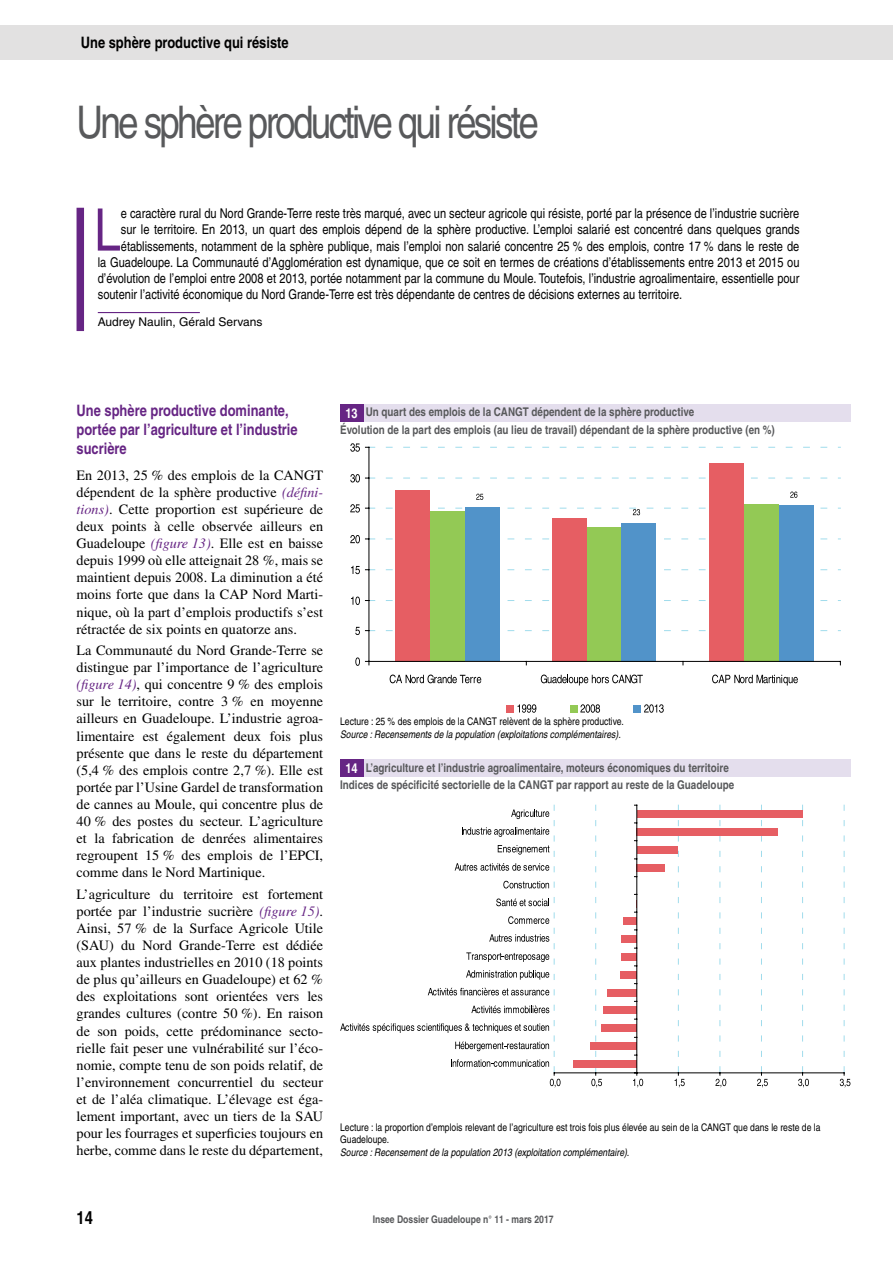
<style>
.page{position:relative;width:893px;height:1263px;background:#fff}
.page>*{position:absolute;margin:0;border:0;box-sizing:border-box;transform-origin:0 0}
.t1{font:condensed 58.65px "Helvetica";color:#662584}
.t2{font:condensed 45px "Helvetica";letter-spacing:-.06em;color:#58595b}
.t3{font:700 condensed 18px "Helvetica";color:#000}
.t4{font:700 condensed 15.75px/18.9px "Helvetica";color:#662584}
.t5{font:700 condensed 15.75px "Helvetica";color:#000}
.t6{font:14.25px/17.1px "Times";color:#000;text-align:justify}
.t7{font:condensed 13.5px "Helvetica";color:#000}
.t8{font:700 condensed 12px/17.5px "Helvetica";color:#58595b}
.t9{font:12px "Helvetica";color:#000}
.t10{font:condensed 10.5px/12.6px "Helvetica";color:#000}
.t11{font:italic condensed 10.5px "Helvetica";color:#000}
.t12{font:700 condensed 10.5px "Helvetica";color:#58595b}
.s1{font-style:italic;color:#662584}
.s2{font-size:13.5px;color:#fff}
</style>
<div class="page">
<div style="left:0;top:26px;width:893px;height:34px;background:#e2e1e1"></div>
<hr style="left:98px;top:312px;width:102px;height:1px;background:#662584">
<div style="left:77px;top:208px;width:7px;height:123px;background:#662584"></div>
<div style="left:395px;top:490px;width:35px;height:171px;background:#e65e63"></div>
<div style="left:552px;top:518px;width:35px;height:143px;background:#e65e63"></div>
<div style="left:709px;top:463px;width:35px;height:198px;background:#e65e63"></div>
<div style="left:430px;top:511px;width:35px;height:150px;background:#93c955"></div>
<div style="left:587px;top:527px;width:34px;height:134px;background:#93c955"></div>
<div style="left:744px;top:504px;width:35px;height:157px;background:#93c955"></div>
<div style="left:465px;top:507px;width:35px;height:154px;background:#5193c9"></div>
<div style="left:621px;top:523px;width:35px;height:138px;background:#5193c9"></div>
<div style="left:779px;top:505px;width:35px;height:156px;background:#5193c9"></div>
<hr style="left:369px;top:447px;width:1px;height:214px;background:#000">
<hr style="left:369px;top:661px;width:471px;height:1px;background:#000">
<svg style="left:355px;top:657px;width:15px;height:9px"></svg>
<svg style="left:355px;top:627px;width:485px;height:8px"></svg>
<svg style="left:351px;top:597px;width:489px;height:8px"></svg>
<svg style="left:351px;top:566px;width:489px;height:8px"></svg>
<svg style="left:350px;top:535px;width:490px;height:8px"></svg>
<svg style="left:350px;top:491px;width:490px;height:24px"></svg>
<svg style="left:350px;top:474px;width:490px;height:8px"></svg>
<svg style="left:350px;top:443px;width:490px;height:9px"></svg>
<svg style="left:390px;top:674px;width:91px;height:9px"></svg>
<svg style="left:541px;top:674px;width:102px;height:11px"></svg>
<svg style="left:712px;top:674px;width:86px;height:11px"></svg>
<div style="left:506px;top:705px;width:8px;height:7px;background:#e65e63"></div>
<svg style="left:517px;top:704px;width:19px;height:9px"></svg>
<div style="left:570px;top:705px;width:7px;height:7px;background:#93c955"></div>
<svg style="left:580px;top:704px;width:20px;height:9px"></svg>
<div style="left:633px;top:705px;width:8px;height:7px;background:#5193c9"></div>
<svg style="left:644px;top:704px;width:20px;height:9px"></svg>
<div style="left:340px;top:404px;width:510px;height:17px;background:#e4deed"></div>
<div style="left:340px;top:404px;width:24px;height:17px;background:#662584"></div>
<div style="left:573px;top:1061px;width:64px;height:7px;background:#e65e63"></div>
<div style="left:590px;top:1043px;width:47px;height:7px;background:#e65e63"></div>
<div style="left:602px;top:1025px;width:35px;height:7px;background:#e65e63"></div>
<div style="left:604px;top:1007px;width:33px;height:7px;background:#e65e63"></div>
<div style="left:607px;top:989px;width:30px;height:7px;background:#e65e63"></div>
<div style="left:620px;top:971px;width:17px;height:7px;background:#e65e63"></div>
<div style="left:621px;top:954px;width:16px;height:7px;background:#e65e63"></div>
<div style="left:621px;top:935px;width:16px;height:8px;background:#e65e63"></div>
<div style="left:623px;top:918px;width:14px;height:7px;background:#e65e63"></div>
<div style="left:637px;top:864px;width:28px;height:7px;background:#e65e63"></div>
<div style="left:637px;top:846px;width:40px;height:8px;background:#e65e63"></div>
<div style="left:637px;top:828px;width:141px;height:7px;background:#e65e63"></div>
<div style="left:637px;top:811px;width:166px;height:7px;background:#e65e63"></div>
<hr style="left:554px;top:1072px;width:290px;height:1px;background:#000">
<hr style="left:637px;top:805px;width:1px;height:268px;background:#000">
<svg style="left:634px;top:894px;width:3px;height:19px"></svg>
<svg style="left:591px;top:805px;width:11px;height:282px"></svg>
<svg style="left:633px;top:1072px;width:10px;height:15px"></svg>
<svg style="left:674px;top:805px;width:11px;height:282px"></svg>
<svg style="left:715px;top:805px;width:11px;height:282px"></svg>
<svg style="left:757px;top:805px;width:11px;height:282px"></svg>
<svg style="left:798px;top:805px;width:11px;height:282px"></svg>
<svg style="left:840px;top:805px;width:10px;height:282px"></svg>
<svg style="left:340px;top:805px;width:220px;height:282px"></svg>
<div style="left:340px;top:759px;width:510px;height:17px;background:#e4deed"></div>
<div style="left:340px;top:759px;width:24px;height:17px;background:#662584"></div>
<p class="t5" style="left:81px;top:33px;width:209px">Une sphère productive qui résiste</p>
<h2 class="t2" style="left:77px;top:96px;width:464px">Une sphère productive qui résiste</h2>
<h1 class="t1" style="left:94px;top:196px;width:28px">L</h1>
<p class="t7" style="left:121px;top:206px;width:680px">e caractère rural du Nord Grande-Terre reste très marqué, avec un secteur agricole qui résiste, porté par la présence de l’industrie sucrière</p>
<p class="t7" style="left:121px;top:222px;width:680px">sur le territoire. En 2013, un quart des emplois dépend de la sphère productive. L’emploi salarié est concentré dans quelques grands</p>
<p class="t7" style="left:121px;top:238px;width:680px">établissements, notamment de la sphère publique, mais l’emploi non salarié concentre 25 % des emplois, contre 17 % dans le reste de</p>
<p class="t7" style="left:98px;top:254px;width:703px">la Guadeloupe. La Communauté d’Agglomération est dynamique, que ce soit en termes de créations d’établissements entre 2013 et 2015 ou</p>
<p class="t7" style="left:98px;top:270px;width:703px">d’évolution de l’emploi entre 2008 et 2013, portée notamment par la commune du Moule. Toutefois, l’industrie agroalimentaire, essentielle pour</p>
<p class="t7" style="left:98px;top:287px;width:586px">soutenir l’activité économique du Nord Grande-Terre est très dépendante de centres de décisions externes au territoire.</p>
<p class="t9" style="left:98px;top:315px;width:166px">Audrey Naulin, Gérald Servans</p>
<p class="t4" style="left:77px;top:401px;width:223px">Une sphère productive dominante, portée par l’agriculture et l’industrie sucrière</p>
<p class="t6" style="left:77px;top:466px;width:248px">En 2013, 25 % des emplois de la CANGT dépendent de la sphère productive <span class="s1">(défini&shy;tions)</span>. Cette proportion est supérieure de deux points à celle observée ailleurs en Guadeloupe <span class="s1">(figure 13)</span>. Elle est en baisse depuis 1999 où elle atteignait 28 %, mais se maintient depuis 2008. La diminution a été moins forte que dans la CAP Nord Marti&shy;nique, où la part d’emplois productifs s’est rétractée de six points en quatorze ans.</p>
<p class="t6" style="left:77px;top:642px;width:248px">La Communauté du Nord Grande-Terre se distingue par l’importance de l’agriculture <span class="s1">(figure 14)</span>, qui concentre 9 % des emplois sur le territoire, contre 3 % en moyenne ailleurs en Guadeloupe. L’industrie agroa&shy;limentaire est également deux fois plus présente que dans le reste du département (5,4 % des emplois contre 2,7 %). Elle est portée par l’Usine Gardel de transformation de cannes au Moule, qui concentre plus de 40 % des postes du secteur. L’agriculture et la fabrication de denrées alimentaires regroupent 15 % des emplois de l’EPCI, comme dans le Nord Martinique.</p>
<p class="t6" style="left:77px;top:885px;width:248px">L’agriculture du territoire est fortement portée par l’industrie sucrière <span class="s1">(figure 15)</span>.<br>Ainsi, 57 % de la Surface Agricole Utile (SAU) du Nord Grande-Terre est dédiée aux plantes industrielles en 2010 (18 points de plus qu’ailleurs en Guadeloupe) et 62 % des exploitations sont orientées vers les grandes cultures (contre 50 %). En raison de son poids, cette prédominance secto&shy;rielle fait peser une vulnérabilité sur l’éco&shy;nomie, compte tenu de son poids relatif, de l’environnement concurrentiel du secteur et de l’aléa climatique. L’élevage est éga&shy;lement important, avec un tiers de la SAU pour les fourrages et superficies toujours en herbe, comme dans le reste du département,</p>
<p class="t8" style="left:340px;top:403px;width:436px;text-indent:5px"><span class="s2">13</span> Un quart des emplois de la CANGT dépendent de la sphère productive<br>Évolution de la part des emplois (au lieu de travail) dépendant de la sphère productive (en %)</p>
<p class="t10" style="left:340px;top:715px;width:285px">Lecture : 25 % des emplois de la CANGT relèvent de la sphère productive.</p>
<p class="t11" style="left:340px;top:728px;width:282px">Source : Recensements de la population (exploitations complémentaires).</p>
<p class="t8" style="left:340px;top:758px;width:395px;text-align:center"><span class="s2">14</span> L’agriculture et l’industrie agroalimentaire, moteurs économiques du territoire<br>Indices de spécificité sectorielle de la CANGT par rapport au reste de la Guadeloupe</p>
<p class="t10" style="left:340px;top:1121px;width:482px">Lecture : la proportion d’emplois relevant de l’agriculture est trois fois plus élevée au sein de la CANGT que dans le reste de la<br>Guadeloupe.</p>
<p class="t11" style="left:340px;top:1146px;width:291px">Source : Recensement de la population 2013 (exploitation complémentaire).</p>
<p class="t3" style="left:77px;top:1207px;width:18px">14</p>
<p class="t12" style="left:373px;top:1213px;width:182px">Insee Dossier Guadeloupe n° 11 - mars 2017</p>
</div>
